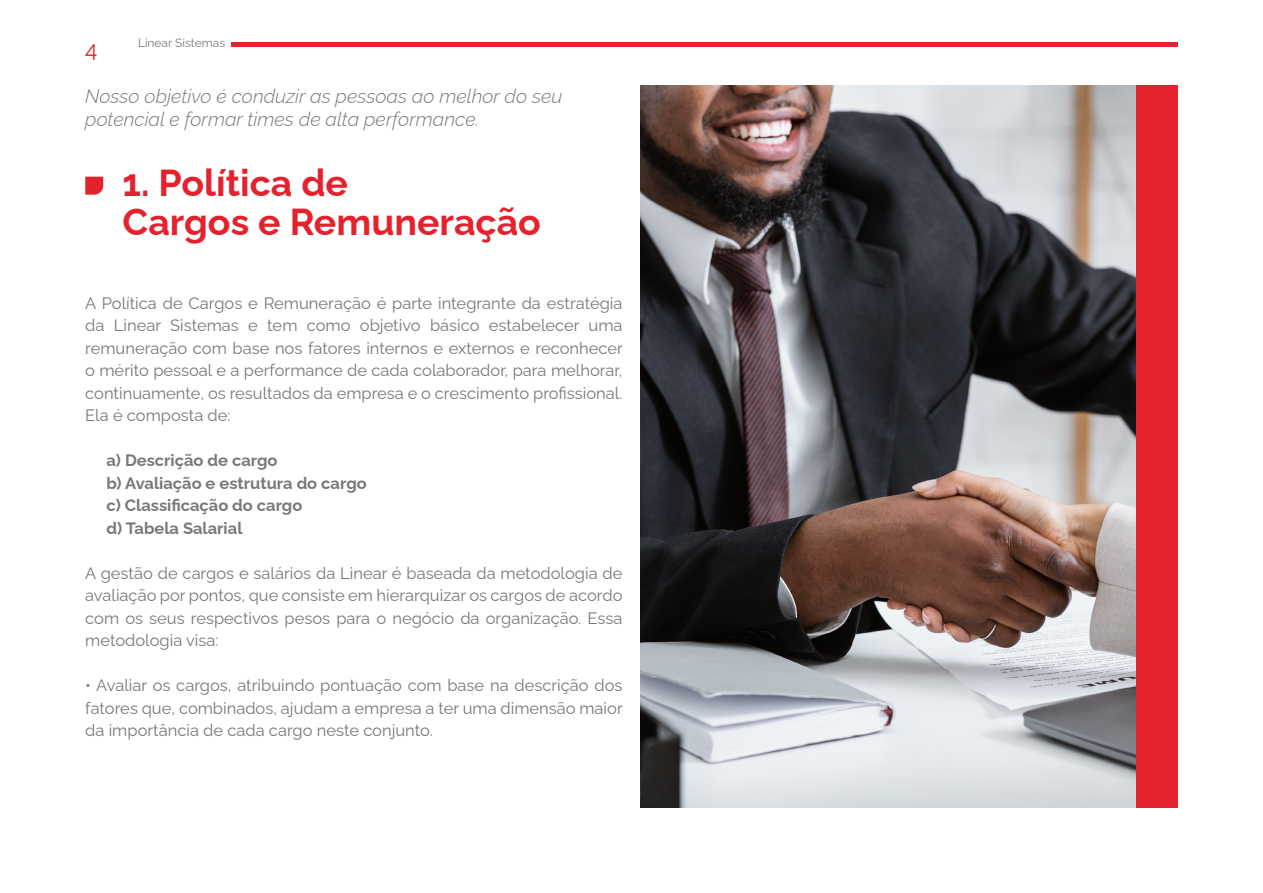
<style>
.page{position:relative;width:1263px;height:893px;background:#fff}
.page>*{position:absolute;margin:0;border:0;box-sizing:border-box;transform-origin:0 0}
.t1{font:700 37.5px/39px "Raleway";color:#e4222e}
.t2{font:22.5px "Raleway";color:#e4232c}
.t3{font:italic 300 19.5px/22.5px "Raleway";color:#77787b}
.t4{font:16.5px/22.5px "Raleway";color:#77787b;text-align:justify}
.t5{font:700 16.5px/22.5px "Raleway";color:#77787b}
.t6{font:12px "Raleway";color:#77787b}
</style>
<div class="page">
<div style="left:1135px;top:85px;width:43px;height:723px;background:#e4232d"></div>
<img style="left:640px;top:85px;width:495px;height:723px">
<svg style="left:85px;top:177px;width:18px;height:18px"></svg>
<div style="left:231px;top:42px;width:947px;height:5px;background:#e4232c"></div>
<h2 class="t2" style="left:85px;top:31px;width:14px">4</h2>
<p class="t6" style="left:138px;top:34px;width:89px">Linear Sistemas</p>
<p class="t3" style="left:85px;top:83px;width:479px">Nosso objetivo é conduzir as pessoas ao melhor do seu potencial e formar times de alta performance.</p>
<h1 class="t1" style="left:123px;top:159px;width:420px">1. Política de<br>Cargos e Remuneração</h1>
<p class="t4" style="left:85px;top:290px;width:539px">A Política de Cargos e Remuneração é parte integrante da estratégia da Linear Sistemas e tem como objetivo básico estabelecer uma remuneração com base nos fatores internos e externos e reconhecer o mérito pessoal e a performance de cada colaborador, para melhorar, continuamente, os resultados da empresa e o crescimento profissional.<br>Ela é composta de:</p>
<p class="t5" style="left:107px;top:447px;width:262px">a) Descrição de cargo<br>b) Avaliação e estrutura do cargo c) Classificação do cargo<br>d) Tabela Salarial</p>
<p class="t4" style="left:85px;top:560px;width:539px">A gestão de cargos e salários da Linear é baseada da metodologia de avaliação por pontos, que consiste em hierarquizar os cargos de acordo com os seus respectivos pesos para o negócio da organização. Essa metodologia visa:</p>
<p class="t4" style="left:85px;top:672px;width:539px">• Avaliar os cargos, atribuindo pontuação com base na descrição dos fatores que, combinados, ajudam a empresa a ter uma dimensão maior da importância de cada cargo neste conjunto.</p>
</div>
